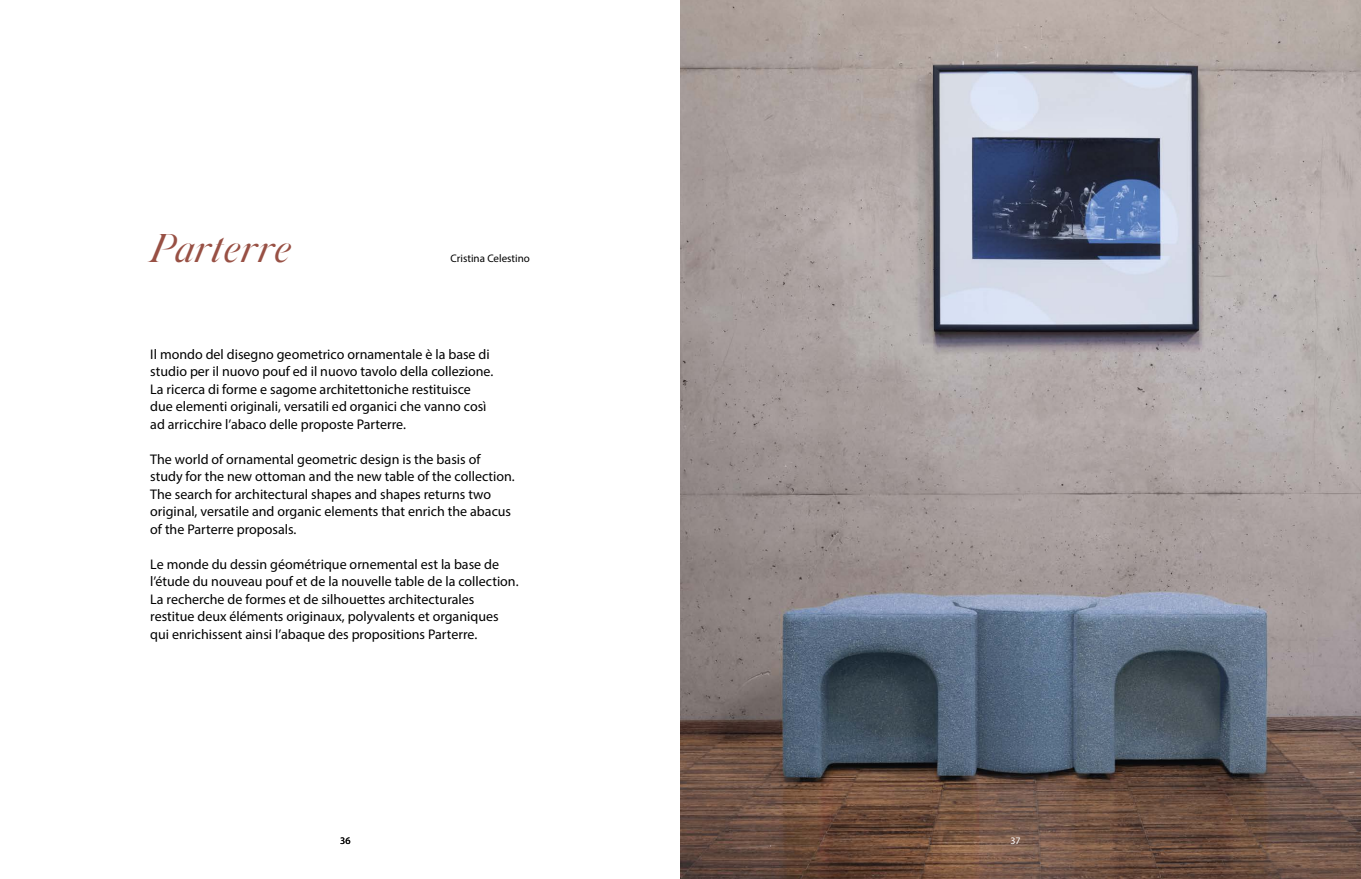
<style>
.page{position:relative;width:1361px;height:879px;background:#fff}
.page>*{position:absolute;margin:0;border:0;box-sizing:border-box;transform-origin:0 0}
.t1{font:italic 40px "Silk Serif";letter-spacing:-.01em;color:#985044}
.t2{font:14px/17.5px "Myriad Pro";color:#000}
.t3{font:11px "Myriad Pro";color:#000}
.t4{font:10px "Myriad Pro";color:#fff}
.t5{font:10px "Myriad Pro";color:#000}
</style>
<div class="page">
<img style="left:680px;top:0;width:681px;height:879px">
<h1 class="t1" style="left:150px;top:225px;width:142px">Parterre</h1>
<p class="t3" style="left:450px;top:251px;width:81px">Cristina Celestino</p>
<p class="t2" style="left:150px;top:345px;width:344px">Il mondo del disegno geometrico ornamentale è la base di studio per il nuovo pouf ed il nuovo tavolo della collezione.<br>La ricerca di forme e sagome architettoniche restituisce due elementi originali, versatili ed organici che vanno così ad arricchire l’abaco delle proposte Parterre.</p>
<p class="t2" style="left:150px;top:450px;width:366px">The world of ornamental geometric design is the basis of study for the new ottoman and the new table of the collection.<br>The search for architectural shapes and shapes returns two original, versatile and organic elements that enrich the abacus of the Parterre proposals.</p>
<p class="t2" style="left:150px;top:555px;width:370px">Le monde du dessin géométrique ornemental est la base de l’étude du nouveau pouf et de la nouvelle table de la collection.<br>La recherche de formes et de silhouettes architecturales restitue deux éléments originaux, polyvalents et organiques qui enrichissent ainsi l’abaque des propositions Parterre.</p>
<p class="t5" style="left:340px;top:834px;width:12px">36</p>
<p class="t4" style="left:1010px;top:834px;width:12px">37</p>
</div>
